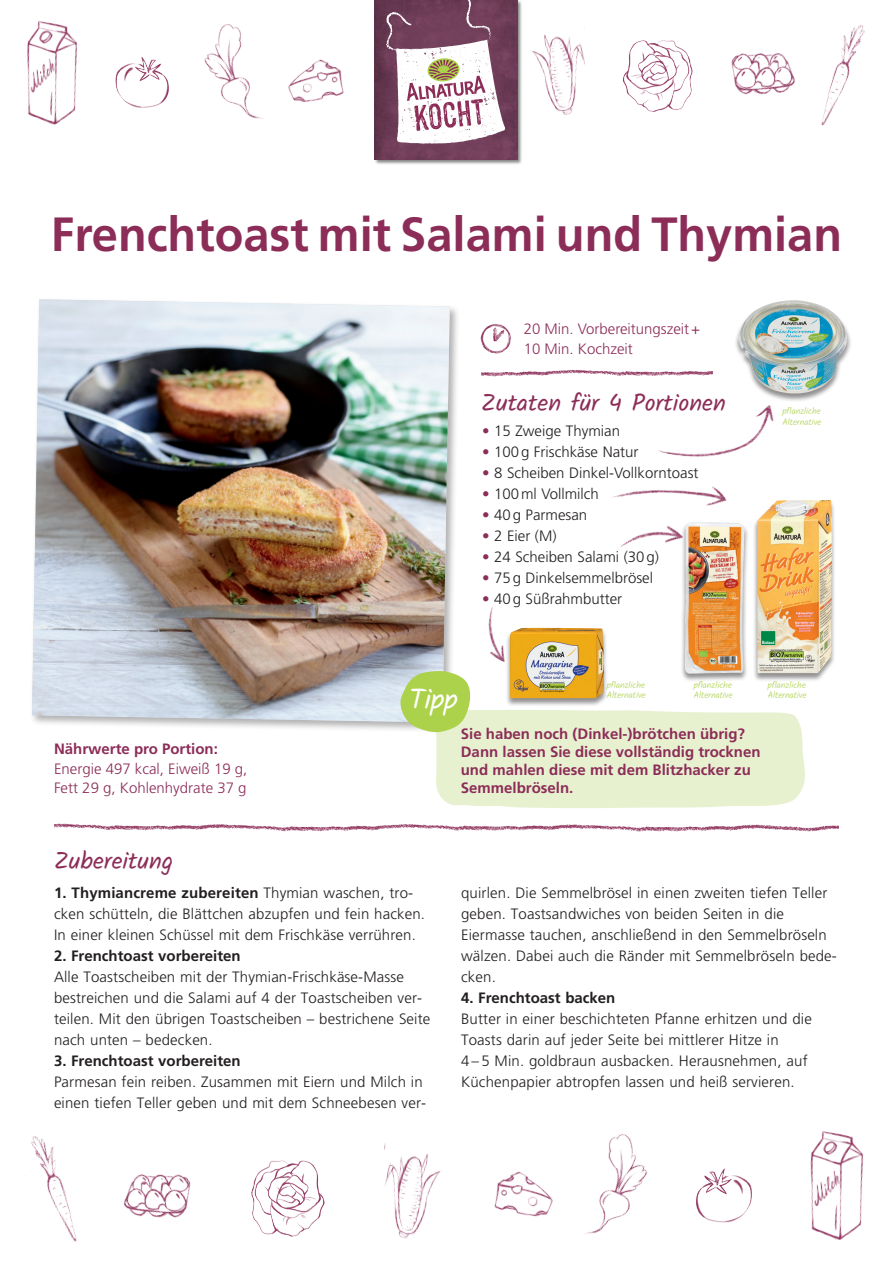
<style>
.page{position:relative;width:893px;height:1263px;background:#fff}
.page>*{position:absolute;margin:0;border:0;box-sizing:border-box;transform-origin:0 0}
.t1{font:700 48px "Frutiger LT";color:#8c2d58}
.t2{font:28.5px "Kalam";color:#fff}
.t3{font:24px "Kalam";color:#8c2d58}
.t4{font:300 15px/21px "Frutiger LT";letter-spacing:.01em;color:#231f20}
.t5{font:700 15px/18px "Frutiger LT";color:#8c2d58}
.t6{font:300 15px/19.5px "Frutiger LT";color:#8c2d58}
.t7{font:700 15px "Frutiger LT";color:#231f20}
.t8{font:300 9px/10.5px "Kalam";color:#acd14a}
.s1{color:#8c2d58}
.s2{font-weight:700}
</style>
<div class="page">
<img style="left:481px;top:369px;width:232px;height:8px">
<img style="left:480px;top:324px;width:31px;height:30px">
<img style="left:54px;top:823px;width:785px;height:9px">
<div style="left:29px;top:297px;width:431px;height:436px;background:#231f20;opacity:.35"></div>
<img style="left:32px;top:299px;width:418px;height:423px">
<svg style="left:398px;top:671px;width:407px;height:137px"></svg>
<div style="left:734px;top:300px;width:118px;height:102px;background:#231f20;opacity:.5"></div>
<img style="left:738px;top:300px;width:51px;height:49px">
<div style="left:680px;top:522px;width:69px;height:160px;background:#231f20;opacity:.5"></div>
<img style="left:685px;top:537px;width:60px;height:137px">
<img style="left:734px;top:392px;width:42px;height:51px">
<div style="left:505px;top:627px;width:103px;height:80px;background:#231f20;opacity:.5"></div>
<img style="left:510px;top:628px;width:94px;height:70px">
<div style="left:752px;top:500px;width:84px;height:182px;background:#231f20;opacity:.5"></div>
<img style="left:757px;top:500px;width:75px;height:173px">
<img style="left:457px;top:581px;width:69px;height:104px">
<img style="left:621px;top:537px;width:89px;height:52px">
<img style="left:612px;top:439px;width:139px;height:98px">
<img style="left:374px;top:0;width:148px;height:164px">
<img style="left:375px;top:0;width:142px;height:160px">
<svg style="left:386px;top:0;width:119px;height:144px"></svg>
<img style="left:115px;top:57px;width:54px;height:51px">
<img style="left:622px;top:40px;width:71px;height:72px">
<img style="left:204px;top:24px;width:59px;height:95px">
<img style="left:731px;top:53px;width:64px;height:42px">
<img style="left:821px;top:25px;width:44px;height:101px">
<img style="left:531px;top:34px;width:54px;height:81px">
<img style="left:288px;top:59px;width:56px;height:43px">
<img style="left:27px;top:21px;width:51px;height:104px">
<img style="left:251px;top:1160px;width:74px;height:77px">
<img style="left:123px;top:1174px;width:68px;height:44px">
<img style="left:24px;top:1136px;width:53px;height:106px">
<img style="left:384px;top:1143px;width:58px;height:96px">
<img style="left:696px;top:1168px;width:56px;height:55px">
<img style="left:585px;top:1134px;width:63px;height:100px">
<img style="left:494px;top:1171px;width:59px;height:46px">
<img style="left:810px;top:1131px;width:54px;height:109px">
<h1 class="t1" style="left:51px;top:206px;width:793px">Frenchtoast mit Salami und Thymian</h1>
<p class="t5" style="left:54px;top:740px;width:165px">Nährwerte pro Portion:</p>
<p class="t6" style="left:54px;top:759px;width:195px">Energie 497 kcal, Eiweiß 19 g,<br>Fett 29 g, Kohlenhydrate 37 g</p>
<h3 class="t3" style="left:54px;top:844px;width:121px">Zubereitung</h3>
<p class="t6" style="left:524px;top:319px;width:178px">20 Min. Vorbereitungszeit+<br>10 Min. Kochzeit</p>
<h3 class="t3" style="left:481px;top:386px;width:246px">Zutaten für 4 Portionen</h3>
<p class="t4" style="left:482px;top:421px;width:139px"><span class="s1">•</span> 15 Zweige Thymian</p>
<p class="t4" style="left:482px;top:442px;width:158px"><span class="s1">•</span> 100g Frischkäse Natur</p>
<p class="t4" style="left:482px;top:463px;width:218px"><span class="s1">•</span> 8 Scheiben Dinkel-Vollkorntoast</p>
<p class="t4" style="left:482px;top:484px;width:118px"><span class="s1">•</span> 100ml Vollmilch</p>
<p class="t4" style="left:482px;top:505px;width:107px"><span class="s1">•</span> 40g Parmesan</p>
<p class="t4" style="left:482px;top:526px;width:76px"><span class="s1">•</span> 2 Eier (M)</p>
<p class="t4" style="left:482px;top:547px;width:178px"><span class="s1">•</span> 24 Scheiben Salami (30g)</p>
<p class="t4" style="left:482px;top:568px;width:173px"><span class="s1">•</span> 75g Dinkelsemmelbrösel</p>
<p class="t4" style="left:482px;top:589px;width:142px"><span class="s1">•</span> 40g Süßrahmbutter</p>
<p class="t8" style="left:782px;top:407px;width:40px">pflanzliche<br>Alternative</p>
<h2 class="t2" style="left:409px;top:679px;width:50px">Tipp</h2>
<p class="t8" style="left:607px;top:680px;width:40px">pflanzliche<br>Alternative</p>
<p class="t8" style="left:694px;top:680px;width:40px">pflanzliche<br>Alternative</p>
<p class="t8" style="left:768px;top:680px;width:40px">pflanzliche<br>Alternative</p>
<p class="t5" style="left:461px;top:725px;width:301px">Sie haben noch (Dinkel-)brötchen übrig?<br>Dann lassen Sie diese vollständig trocknen und mahlen diese mit dem Blitzhacker zu Semmelbröseln.</p>
<p class="t4" style="left:54px;top:883px;width:373px"><span class="s2">1. Thymiancreme zubereiten</span> Thymian waschen, tro&shy;cken schütteln, die Blättchen abzupfen und fein hacken.<br>In einer kleinen Schüssel mit dem Frischkäse verrühren.</p>
<p class="t7" style="left:54px;top:947px;width:188px">2. Frenchtoast vorbereiten</p>
<p class="t4" style="left:54px;top:967px;width:378px">Alle Toastscheiben mit der Thymian-Frischkäse-Masse bestreichen und die Salami auf 4 der Toastscheiben ver&shy;teilen. Mit den übrigen Toastscheiben – bestrichene Seite nach unten – bedecken.</p>
<p class="t7" style="left:54px;top:1052px;width:188px">3. Frenchtoast vorbereiten</p>
<p class="t4" style="left:54px;top:1072px;width:374px">Parmesan fein reiben. Zusammen mit Eiern und Milch in einen tiefen Teller geben und mit dem Schneebesen ver-</p>
<p class="t4" style="left:461px;top:883px;width:377px">quirlen. Die Semmelbrösel in einen zweiten tiefen Teller geben. Toastsandwiches von beiden Seiten in die Eiermasse tauchen, anschließend in den Semmelbröseln wälzen. Dabei auch die Ränder mit Semmelbröseln bede&shy;cken.</p>
<p class="t7" style="left:461px;top:989px;width:156px">4. Frenchtoast backen</p>
<p class="t4" style="left:461px;top:1009px;width:352px">Butter in einer beschichteten Pfanne erhitzen und die Toasts darin auf jeder Seite bei mittlerer Hitze in<br>4 – 5 Min. goldbraun ausbacken. Herausnehmen, auf Küchenpapier abtropfen lassen und heiß servieren.</p>
</div>
